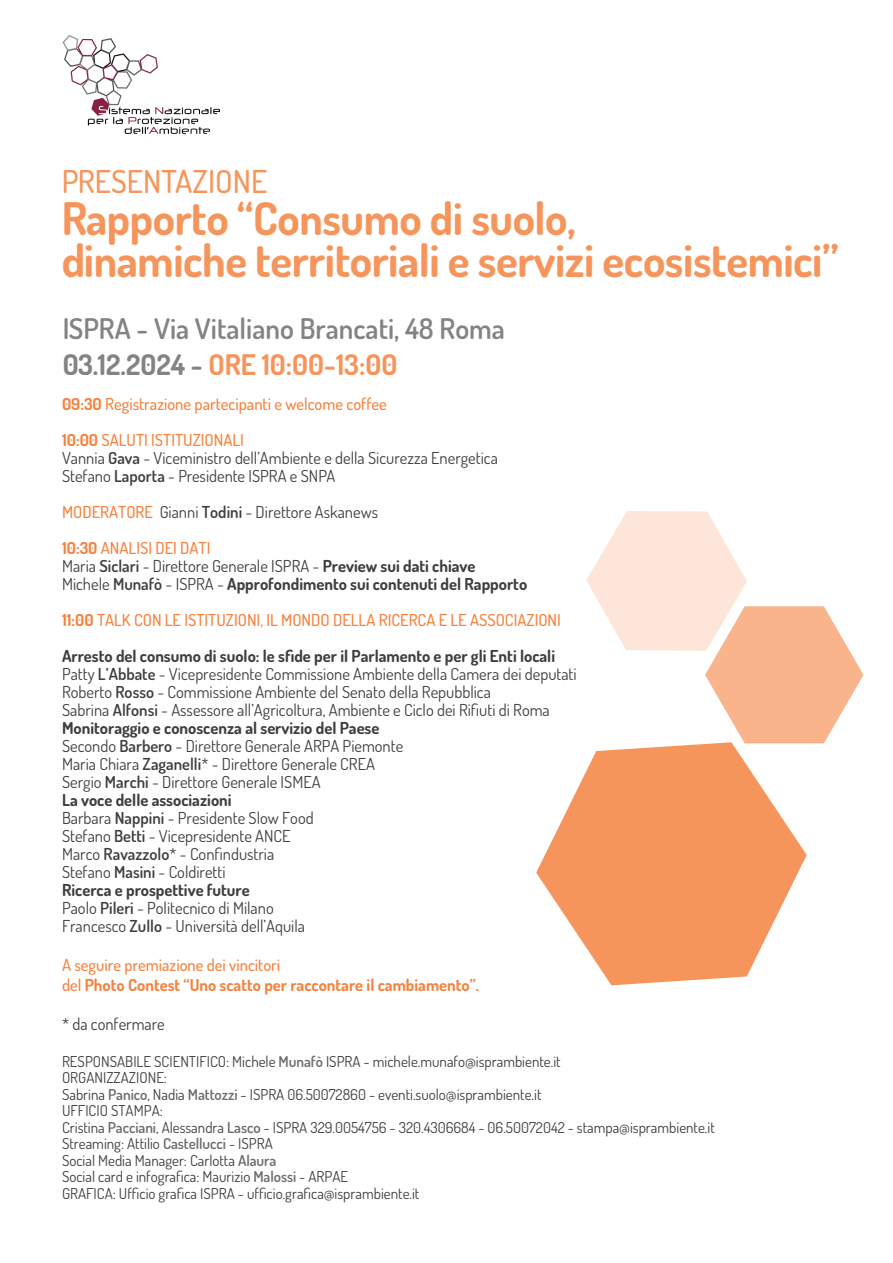
<style>
.page{position:relative;width:893px;height:1263px;background:#fff}
.page>*{position:absolute;margin:0;border:0;box-sizing:border-box;transform-origin:0 0}
.t1{font:700 45px/42px "Dosis";letter-spacing:-.01em;color:#f5823e}
.t2{font:500 31.5px "Dosis";color:#f5823e}
.t3{font:600 28.5px/36px "Dosis";color:#6c6d70}
.t4{font:16.5px/18px "Dosis";color:#3e3e3f}
.t5{font:700 16.5px/18px "Dosis";color:#3e3e3f}
.t6{font:500 16.5px/36px "Dosis";color:#f5823e}
.t7{font:700 16.5px/19.5px "Dosis";color:#f5823e}
.t8{font:15px/16.5px "Dosis";color:#3e3e3f}
.s1{font-weight:700}
.s2{font-weight:700;color:#f5823e}
.s3{font-weight:600}
.s4{font-weight:400;color:#3e3e3f}
.s5{font-weight:600;color:#3e3e3f}
.s6{font-weight:400}
.s7{color:#f5823e}
.s8{font-weight:500;color:#f5823e}
.s9{font-weight:500}
.s10{font-weight:600;color:#6c6d70}
</style>
<div class="page">
<svg style="left:586px;top:511px;width:277px;height:232px"></svg>
<svg style="left:536px;top:742px;width:271px;height:243px;fill:#f6955b"></svg>
<img style="left:62px;top:35px;width:158px;height:99px">
<h2 class="t2" style="left:61px;top:161px;width:208px">PRESENTAZIONE</h2>
<h1 class="t1" style="left:61px;top:197px;width:779px">Rapporto “Consumo di suolo,<br>dinamiche territoriali e servizi ecosistemici”</h1>
<h3 class="t3" style="left:62px;top:310px;width:444px">ISPRA - Via Vitaliano Brancati, 48 Roma<br><span class="s1">03.12.2024 -</span> <span class="s2">ORE 10:00-13:00</span></h3>
<p class="t6" style="left:62px;top:385px;width:326px"><span class="s1">09:30</span> Registrazione partecipanti e welcome coffee<br><span class="s1">10:00</span> SALUTI ISTITUZIONALI</p>
<p class="t4" style="left:62px;top:448px;width:437px">Vannia <span class="s3">Gava</span> - Viceministro dell’Ambiente e della Sicurezza Energetica<br>Stefano <span class="s3">Laporta</span> - Presidente ISPRA e SNPA</p>
<p class="t6" style="left:62px;top:493px;width:317px">MODERATORE <span class="s4">Gianni</span> <span class="s5">Todini</span> <span class="s4">- Direttore Askanews<br></span><span class="s1">10:30</span> ANALISI DEI DATI</p>
<p class="t5" style="left:62px;top:557px;width:467px"><span class="s6">Maria</span> <span class="s3">Siclari</span> <span class="s6">- Direttore Generale ISPRA -</span> Preview sui dati chiave<br><span class="s6">Michele</span> <span class="s3">Munafò</span> <span class="s6">- ISPRA -</span> Approfondimento sui contenuti del Rapporto</p>
<p class="t5" style="left:62px;top:602px;width:500px;line-height:36px"><span class="s7">11:00</span> <span class="s8">TALK CON LE ISTITUZIONI, IL MONDO DELLA RICERCA E LE ASSOCIAZIONI<br></span>Arresto del consumo di suolo: le sfide per il Parlamento e per gli Enti locali</p>
<p class="t4" style="left:62px;top:664px;width:516px">Patty <span class="s3">L’Abbate</span> - Vicepresidente Commissione Ambiente della Camera dei deputati Roberto <span class="s3">Rosso</span> - Commissione Ambiente del Senato della Repubblica<br>Sabrina <span class="s3">Alfonsi</span> - Assessore all’Agricoltura, Ambiente e Ciclo dei Rifiuti di Roma <span class="s1">Monitoraggio e conoscenza al servizio del Paese<br></span>Secondo <span class="s3">Barbero</span> - Direttore Generale ARPA Piemonte<br>Maria Chiara <span class="s3">Zaganelli</span>* - Direttore Generale CREA<br>Sergio <span class="s3">Marchi</span> - Direttore Generale ISMEA<br><span class="s1">La voce delle associazioni<br></span>Barbara <span class="s3">Nappini</span> - Presidente Slow Food<br>Stefano <span class="s3">Betti</span> - Vicepresidente ANCE<br>Marco <span class="s3">Ravazzolo</span>* - Confindustria<br>Stefano <span class="s3">Masini</span> - Coldiretti<br><span class="s1">Ricerca e prospettive future<br></span>Paolo <span class="s3">Pileri</span> - Politecnico di Milano<br>Francesco <span class="s3">Zullo</span> - Università dell’Aquila</p>
<p class="t7" style="left:62px;top:955px;width:419px"><span class="s9">A seguire premiazione dei vincitori<br>del</span> Photo Contest “Uno scatto per raccontare il cambiamento”.</p>
<p class="t4" style="left:62px;top:1015px;width:104px">* da confermare</p>
<p class="t8" style="left:62px;top:1052px;width:654px">RESPONSABILE SCIENTIFICO: Michele <span class="s10">Munafò</span> ISPRA - michele.munafo@isprambiente.it<br>ORGANIZZAZIONE:<br>Sabrina <span class="s10">Panico</span>, Nadia <span class="s10">Mattozzi</span> - ISPRA 06.50072860 - eventi.suolo@isprambiente.it<br>UFFICIO STAMPA:<br>Cristina <span class="s10">Pacciani</span>, Alessandra <span class="s10">Lasco</span> - ISPRA 329.0054756 - 320.4306684 - 06.50072042 - stampa@isprambiente.it Streaming: Attilio <span class="s10">Castellucci</span> - ISPRA<br>Social Media Manager: Carlotta <span class="s10">Alaura<br></span>Social card e infografica: Maurizio <span class="s10">Malossi</span> - ARPAE<br>GRAFICA: Ufficio grafica ISPRA - ufficio.grafica@isprambiente.it</p>
</div>
